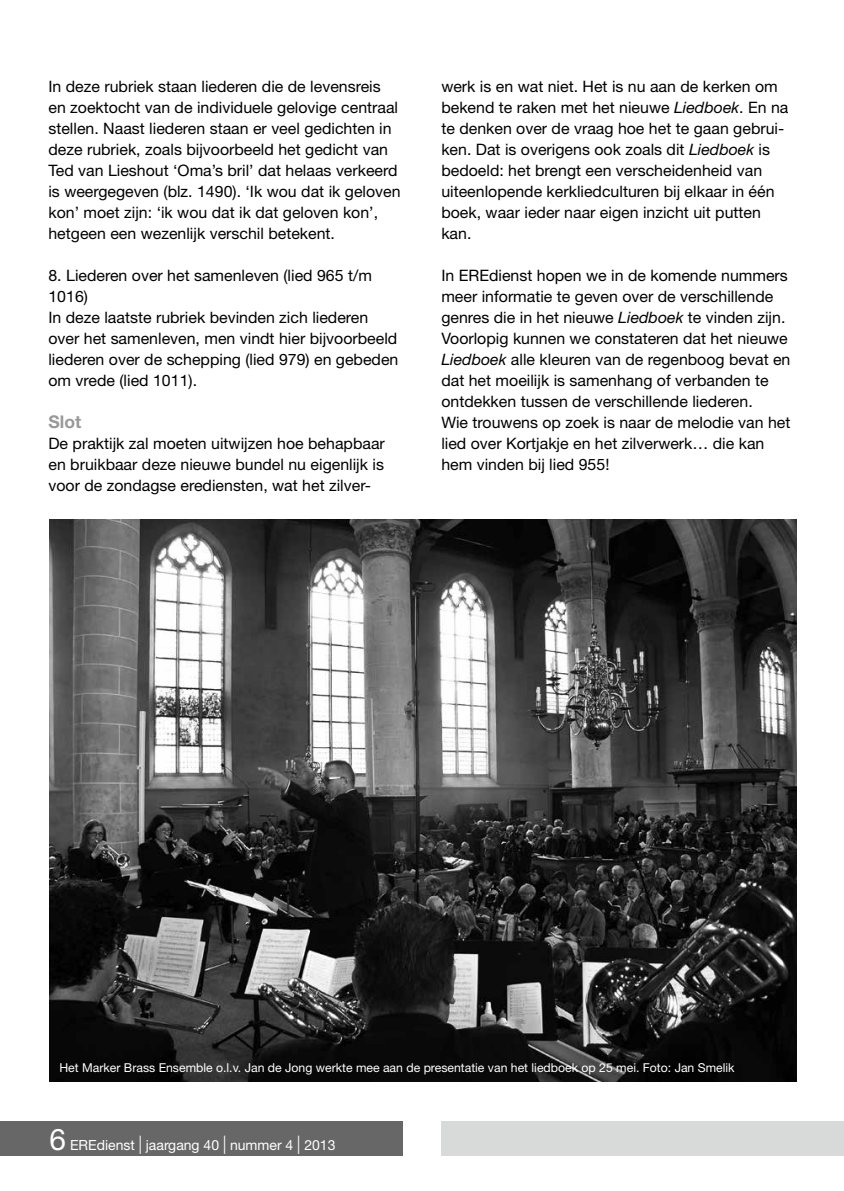
<style>
.page{position:relative;width:844px;height:1191px;background:#fff}
.page>*{position:absolute;margin:0;border:0;box-sizing:border-box;transform-origin:0 0}
.t1{font:700 17.5px "Helvetica Neue LT Std";color:#989898}
.t2{font:15.75px/21px "Helvetica Neue LT Std";color:#000}
.t3{font:14px "Helvetica Neue LT Std";color:#fff}
.t4{font:12.25px "Helvetica Neue LT Std";color:#fff}
.s1{font-style:italic}
.s2{font-size:29.75px}
.s3{font-size:18.2px}
</style>
<div class="page">
<div style="left:0;top:1121px;width:402px;height:35px;background:#676767"></div>
<hr style="left:843px;top:1121px;width:1px;height:35px;background:#d8d9d9">
<div style="left:441px;top:1121px;width:402px;height:35px;background:#d8d9d9"></div>
<img style="left:50px;top:520px;width:746px;height:561px">
<p class="t2" style="left:48px;top:75px;width:353px">In deze rubriek staan liederen die de levensreis en zoektocht van de individuele gelovige centraal stellen. Naast liederen staan er veel gedichten in deze rubriek, zoals bijvoorbeeld het gedicht van Ted van Lieshout ‘Oma’s bril’ dat helaas verkeerd is weergegeven (blz. 1490). ‘Ik wou dat ik geloven kon’ moet zijn: ‘ik wou dat ik dat geloven kon’, hetgeen een wezenlijk verschil betekent.</p>
<p class="t2" style="left:48px;top:264px;width:351px">8. Liederen over het samenleven (lied 965 t/m 1016)<br>In deze laatste rubriek bevinden zich liederen over het samenleven, men vindt hier bijvoorbeeld liederen over de schepping (lied 979) en gebeden om vrede (lied 1011).</p>
<p class="t1" style="left:48px;top:411px;width:34px">Slot</p>
<p class="t2" style="left:48px;top:432px;width:338px;text-align:justify">De praktijk zal moeten uitwijzen hoe behapbaar en bruikbaar deze nieuwe bundel nu eigenlijk is voor de zondagse erediensten, wat het zilver-</p>
<p class="t2" style="left:441px;top:75px;width:348px">werk is en wat niet. Het is nu aan de kerken om bekend te raken met het nieuwe <span class="s1">Liedboek</span>. En na te denken over de vraag hoe het te gaan gebrui&shy;ken. Dat is overigens ook zoals dit <span class="s1">Liedboek</span> is bedoeld: het brengt een verscheidenheid van uiteenlopende kerkliedculturen bij elkaar in één boek, waar ieder naar eigen inzicht uit putten kan.</p>
<p class="t2" style="left:441px;top:264px;width:350px">In EREdienst hopen we in de komende nummers meer informatie te geven over de verschillende genres die in het nieuwe <span class="s1">Liedboek</span> te vinden zijn.<br>Voorlopig kunnen we constateren dat het nieuwe <span class="s1">Liedboek</span> alle kleuren van de regenboog bevat en dat het moeilijk is samenhang of verbanden te ontdekken tussen de verschillende liederen.<br>Wie trouwens op zoek is naar de melodie van het lied over Kortjakje en het zilverwerk… die kan hem vinden bij lied 955!</p>
<p class="t4" style="left:59px;top:1060px;width:676px">Het Marker Brass Ensemble o.l.v. Jan de Jong werkte mee aan de presentatie van het liedboek op 25 mei. Foto: Jan Smelik</p>
<p class="t3" style="left:50px;top:1136px;width:287px"><span class="s2">6</span> EREdienst <span class="s3">|</span> jaargang 40 <span class="s3">|</span> nummer 4 <span class="s3">|</span> 2013</p>
</div>
